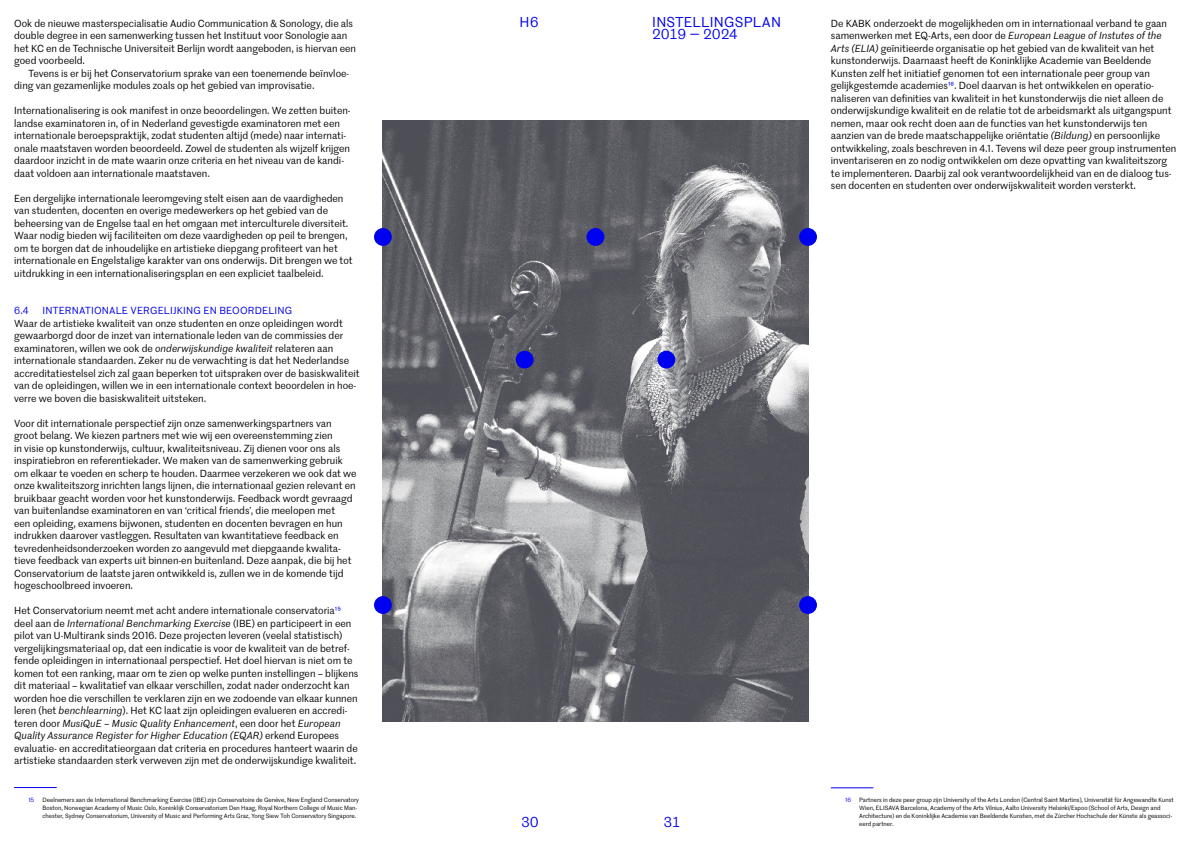
<style>
.page{position:relative;width:1191px;height:842px;background:#fff}
.page>*{position:absolute;margin:0;border:0;box-sizing:border-box;transform-origin:0 0}
.t1{font:14px/12.5px "Marr Sans";letter-spacing:.015em;color:#0000f0}
.t2{font:10px/12.5px "Marr Sans";color:#000}
.t3{font:10px "Marr Sans";letter-spacing:.02em;color:#0000f0}
.t4{font:6px/8px "Marr Sans";color:#000}
.t5{font:6px "Marr Sans";color:#0000f0}
.s1{font-style:italic}
.s2{color:#0000f0}
</style>
<div class="page">
<hr style="left:14px;top:787px;width:43px;height:1px;background:#0000f0">
<hr style="left:831px;top:787px;width:42px;height:1px;background:#0000f0">
<img style="left:383px;top:120px;width:425px;height:602px">
<div style="left:586px;top:228px;width:18px;height:18px;background:#0000f0;border-radius:50%"></div>
<div style="left:799px;top:228px;width:18px;height:18px;background:#0000f0;border-radius:50%"></div>
<div style="left:374px;top:228px;width:18px;height:18px;background:#0000f0;border-radius:50%"></div>
<div style="left:799px;top:596px;width:18px;height:18px;background:#0000f0;border-radius:50%"></div>
<div style="left:374px;top:596px;width:18px;height:18px;background:#0000f0;border-radius:50%"></div>
<div style="left:657px;top:351px;width:18px;height:18px;background:#0000f0;border-radius:50%"></div>
<div style="left:516px;top:351px;width:17px;height:18px;background:#0000f0;border-radius:50%"></div>
<p class="t2" style="left:14px;top:16px;width:340px">Ook de nieuwe masterspecialisatie Audio Communication &amp; Sonology, die als</p>
<h1 class="t1" style="left:519px;top:15px;width:21px">H6</h1>
<p class="t2" style="left:14px;top:29px;width:343px">double degree in een samenwerking tussen het Instituut voor Sonologie aan het KC en de Technische Universiteit Berlijn wordt aangeboden, is hiervan een goed voorbeeld.</p>
<p class="t2" style="left:14px;top:66px;width:337px;text-indent:14px">Tevens is er bij het Conservatorium sprake van een toenemende beïnvloe&shy;ding van gezamenlijke modules zoals op het gebied van improvisatie.</p>
<p class="t2" style="left:14px;top:104px;width:338px">Internationalisering is ook manifest in onze beoordelingen. We zetten buiten&shy;landse examinatoren in, of in Nederland gevestigde examinatoren met een internationale beroepspraktijk, zodat studenten altijd (mede) naar internati&shy;onale maatstaven worden beoordeeld. Zowel de studenten als wijzelf krijgen daardoor inzicht in de mate waarin onze criteria en het niveau van de kandi&shy;daat voldoen aan internationale maatstaven.</p>
<p class="t2" style="left:14px;top:191px;width:340px">Een dergelijke internationale leeromgeving stelt eisen aan de vaardigheden van studenten, docenten en overige medewerkers op het gebied van de beheersing van de Engelse taal en het omgaan met interculturele diversiteit.<br>Waar nodig bieden wij faciliteiten om deze vaardigheden op peil te brengen, om te borgen dat de inhoudelijke en artistieke diepgang profiteert van het internationale en Engelstalige karakter van ons onderwijs. Dit brengen we tot uitdrukking in een internationaliseringsplan en een expliciet taalbeleid.</p>
<p class="t3" style="left:14px;top:303px;width:14px">6.4</p>
<p class="t3" style="left:43px;top:303px;width:251px">INTERNATIONALE VERGELIJKING EN BEOORDELING</p>
<p class="t2" style="left:14px;top:316px;width:347px">Waar de artistieke kwaliteit van onze studenten en onze opleidingen wordt gewaarborgd door de inzet van internationale leden van de commissies der examinatoren, willen we ook de <span class="s1">onderwijskundige kwaliteit</span> relateren aan internationale standaarden. Zeker nu de verwachting is dat het Nederlandse accreditatiestelsel zich zal gaan beperken tot uitspraken over de basiskwaliteit van de opleidingen, willen we in een internationale context beoordelen in hoe&shy;verre we boven die basiskwaliteit uitsteken.</p>
<p class="t2" style="left:14px;top:416px;width:344px">Voor dit internationale perspectief zijn onze samenwerkingspartners van groot belang. We kiezen partners met wie wij een overeenstemming zien<br>in visie op kunstonderwijs, cultuur, kwaliteitsniveau. Zij dienen voor ons als inspiratiebron en referentiekader. We maken van de samenwerking gebruik om elkaar te voeden en scherp te houden. Daarmee verzekeren we ook dat we onze kwaliteitszorg inrichten langs lijnen, die internationaal gezien relevant en bruikbaar geacht worden voor het kunstonderwijs. Feedback wordt gevraagd van buitenlandse examinatoren en van ‘critical friends’, die meelopen met<br>een opleiding, examens bijwonen, studenten en docenten bevragen en hun indrukken daarover vastleggen. Resultaten van kwantitatieve feedback en tevredenheidsonderzoeken worden zo aangevuld met diepgaande kwalita&shy;tieve feedback van experts uit binnen-en buitenland. Deze aanpak, die bij het Conservatorium de laatste jaren ontwikkeld is, zullen we in de komende tijd hogeschoolbreed invoeren.</p>
<p class="t2" style="left:14px;top:604px;width:346px">Het Conservatorium neemt met acht andere internationale conservatoria<span class="s2">15 </span>deel aan de <span class="s1">International Benchmarking Exercise</span> (IBE) en participeert in een pilot van U-Multirank sinds 2016. Deze projecten leveren (veelal statistisch) vergelijkingsmateriaal op, dat een indicatie is voor de kwaliteit van de betref&shy;fende opleidingen in internationaal perspectief. Het doel hiervan is niet om te komen tot een ranking, maar om te zien op welke punten instellingen – blijkens dit materiaal – kwalitatief van elkaar verschillen, zodat nader onderzocht kan worden hoe die verschillen te verklaren zijn en we zodoende van elkaar kunnen leren (het <span class="s1">benchlearning</span>). Het KC laat zijn opleidingen evalueren en accredi&shy;teren door <span class="s1">MusiQuE – Music Quality Enhancement</span>, een door het <span class="s1">European Quality Assurance Register for Higher Education (EQAR)</span> erkend Europees evaluatie- en accreditatieorgaan dat criteria en procedures hanteert waarin de artistieke standaarden sterk verweven zijn met de onderwijskundige kwaliteit.</p>
<p class="t5" style="left:28px;top:795px;width:7px">15</p>
<p class="t4" style="left:43px;top:795px;width:318px">Deelnemers aan de International Benchmarking Exercise (IBE) zijn Conservatoire de Genève, New England Conservatory<br>Boston, Norwegian Academy of Music Oslo, Koninklijk Conservatorium Den Haag, Royal Northern College of Music Man&shy;chester, Sydney Conservatorium, University of Music and Performing Arts Graz, Yong Siew Toh Conservatory Singapore.</p>
<h1 class="t1" style="left:652px;top:15px;width:130px">INSTELLINGSPLAN<br>2019 — 2024</h1>
<h1 class="t1" style="left:521px;top:815px;width:19px">30</h1>
<h1 class="t1" style="left:663px;top:815px;width:19px">31</h1>
<p class="t2" style="left:831px;top:16px;width:347px">De KABK onderzoekt de mogelijkheden om in internationaal verband te gaan samenwerken met EQ-Arts, een door de <span class="s1">European League of Instutes of the Arts (ELIA)</span> geïnitieerde organisatie op het gebied van de kwaliteit van het kunstonderwijs. Daarnaast heeft de Koninklijke Academie van Beeldende Kunsten zelf het initiatief genomen tot een internationale peer group van gelijkgestemde academies<span class="s2">16</span>. Doel daarvan is het ontwikkelen en operatio&shy;naliseren van definities van kwaliteit in het kunstonderwijs die niet alleen de onderwijskundige kwaliteit en de relatie tot de arbeidsmarkt als uitgangspunt nemen, maar ook recht doen aan de functies van het kunstonderwijs ten aanzien van de brede maatschappelijke oriëntatie <span class="s1">(Bildung)</span> en persoonlijke ontwikkeling, zoals beschreven in 4.1. Tevens wil deze peer group instrumenten inventariseren en zo nodig ontwikkelen om deze opvatting van kwaliteitszorg te implementeren. Daarbij zal ook verantwoordelijkheid van en de dialoog tus&shy;sen docenten en studenten over onderwijskwaliteit worden versterkt.</p>
<p class="t5" style="left:845px;top:795px;width:7px">16</p>
<p class="t4" style="left:859px;top:795px;width:316px">Partners in deze peer group zijn University of the Arts London (Central Saint Martins), Universität für Angewandte Kunst Wien, ELISAVA Barcelona, Academy of the Arts Vilnius, Aalto University Helsinki/Espoo (School of Arts, Design and Architecture) en de Koninklijke Academie van Beeldende Kunsten, met de Zürcher Hochschule der Künste als geassoci&shy;eerd partner.</p>
</div>
